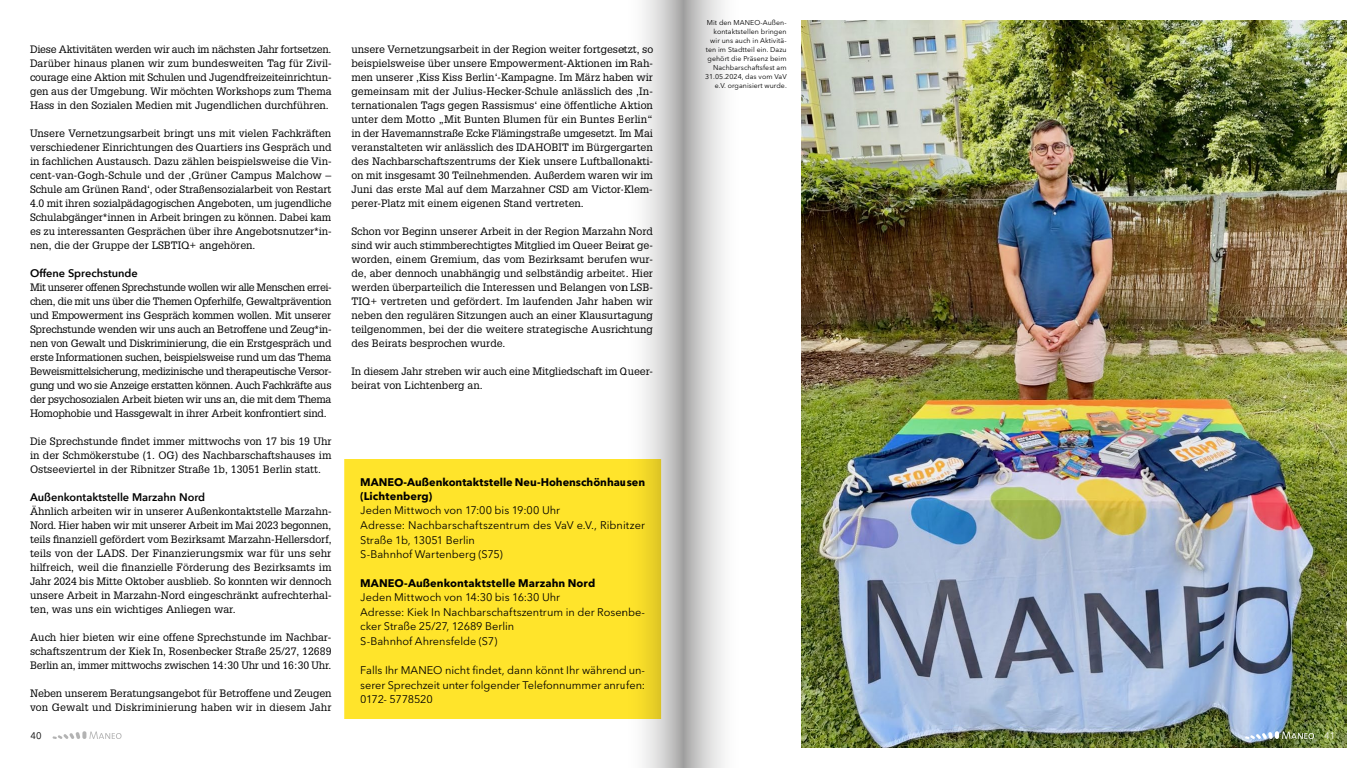
<style>
.page{position:relative;width:1366px;height:768px;background:#fff}
.page>*{position:absolute;margin:0;border:0;box-sizing:border-box;transform-origin:0 0}
.t1{font:11px/14.5px "Avenir Next LT Pro";color:#000}
.t2{font:700 11px/14.5px "Avenir Next LT Pro";letter-spacing:.005em;color:#000}
.t3{font:600 11px "Avenir Next";color:#000}
.t4{font:10.5px/14px "Glypha LT Std";color:#000;text-align:justify}
.t5{font:9.5px "Avenir Next LT Pro";color:#000}
.t6{font:9.5px "Avenir Next LT Pro";color:#fff}
.t7{font:7px/9px "Avenir Next LT Pro";letter-spacing:.01em;color:#000;text-align:right}
</style>
<div class="page">
<div style="left:352px;top:467px;width:301px;height:244px;background:#ffe42b"></div>
<div style="left:344px;top:459px;width:317px;height:260px;border:16px solid #ffe42b"></div>
<img style="left:801px;top:21px;width:545px;height:726px">
<svg style="left:53px;top:731px;width:69px;height:8px"></svg>
<svg style="left:1245px;top:731px;width:69px;height:8px"></svg>
<svg style="left:683px;top:0;width:41px;height:768px;background:#d0d0d0"></svg>
<svg style="left:623px;top:0;width:60px;height:768px"></svg>
<p class="t4" style="left:30px;top:42px;width:303px">Diese Aktivitäten werden wir auch im nächsten Jahr fortsetzen.<br>Darüber hinaus planen wir zum bundesweiten Tag für Zivil&shy;courage eine Aktion mit Schulen und Jugendfreizeiteinrichtun&shy;gen aus der Umgebung. Wir möchten Workshops zum Thema Hass in den Sozialen Medien mit Jugendlichen durchführen.</p>
<p class="t4" style="left:30px;top:126px;width:303px">Unsere Vernetzungsarbeit bringt uns mit vielen Fachkräften verschiedener Einrichtungen des Quartiers ins Gespräch und in fachlichen Austausch. Dazu zählen beispielsweise die Vin&shy;cent-van-Gogh-Schule und der ‚Grüner Campus Malchow – Schule am Grünen Rand‘, oder Straßensozialarbeit von Restart 4.0 mit ihren sozialpädagogischen Angeboten, um jugendliche Schulabgänger*innen in Arbeit bringen zu können. Dabei kam es zu interessanten Gesprächen über ihre Angebotsnutzer*in&shy;nen, die der Gruppe der LSBTIQ+ angehören.</p>
<p class="t3" style="left:30px;top:264px;width:109px">Offene Sprechstunde</p>
<p class="t4" style="left:30px;top:280px;width:303px">Mit unserer offenen Sprechstunde wollen wir alle Menschen errei&shy;chen, die mit uns über die Themen Opferhilfe, Gewaltprävention und Empowerment ins Gespräch kommen wollen. Mit unserer Sprechstunde wenden wir uns auch an Betroffene und Zeug*in&shy;nen von Gewalt und Diskriminierung, die ein Erstgespräch und erste Informationen suchen, beispielsweise rund um das Thema Beweismittelsicherung, medizinische und therapeutische Versor&shy;gung und wo sie Anzeige erstatten können. Auch Fachkräfte aus der psychosozialen Arbeit bieten wir uns an, die mit dem Thema Homophobie und Hassgewalt in ihrer Arbeit konfrontiert sind.</p>
<p class="t4" style="left:30px;top:434px;width:303px">Die Sprechstunde findet immer mittwochs von 17 bis 19 Uhr in der Schmökerstube (1. OG) des Nachbarschaftshauses im Ostseeviertel in der Ribnitzer Straße 1b, 13051 Berlin statt.</p>
<p class="t3" style="left:30px;top:488px;width:177px">Außenkontaktstelle Marzahn Nord</p>
<p class="t4" style="left:30px;top:504px;width:303px">Ähnlich arbeiten wir in unserer Außenkontaktstelle Marzahn-Nord. Hier haben wir mit unserer Arbeit im Mai 2023 begonnen, teils finanziell gefördert vom Bezirksamt Marzahn-Hellersdorf, teils von der LADS. Der Finanzierungsmix war für uns sehr hilfreich, weil die finanzielle Förderung des Bezirksamts im Jahr 2024 bis Mitte Oktober ausblieb. So konnten wir dennoch unsere Arbeit in Marzahn-Nord eingeschränkt aufrechterhal&shy;ten, was uns ein wichtiges Anliegen war.</p>
<p class="t4" style="left:30px;top:630px;width:303px">Auch hier bieten wir eine offene Sprechstunde im Nachbar&shy;schaftszentrum der Kiek In, Rosenbecker Straße 25/27, 12689<br>Berlin an, immer mittwochs zwischen 14:30 Uhr und 16:30 Uhr.</p>
<p class="t4" style="left:30px;top:686px;width:303px">Neben unserem Beratungsangebot für Betroffene und Zeugen von Gewalt und Diskriminierung haben wir in diesem Jahr</p>
<p class="t4" style="left:352px;top:42px;width:303px">unsere Vernetzungsarbeit in der Region weiter fortgesetzt, so beispielsweise über unsere Empowerment-Aktionen im Rah&shy;men unserer ‚Kiss Kiss Berlin‘-Kampagne. Im März haben wir gemeinsam mit der Julius-Hecker-Schule anlässlich des ‚In&shy;ternationalen Tags gegen Rassismus‘ eine öffentliche Aktion unter dem Motto „Mit Bunten Blumen für ein Buntes Berlin“ in der Havemannstraße Ecke Flämingstraße umgesetzt. Im Mai veranstalteten wir anlässlich des IDAHOBIT im Bürgergarten des Nachbarschaftszentrums der Kiek unsere Luftballonakti&shy;on mit insgesamt 30 Teilnehmenden. Außerdem waren wir im Juni das erste Mal auf dem Marzahner CSD am Victor-Klem&shy;perer-Platz mit einem eigenen Stand vertreten.</p>
<p class="t4" style="left:352px;top:224px;width:303px">Schon vor Beginn unserer Arbeit in der Region Marzahn Nord sind wir auch stimmberechtigtes Mitglied im Queer Beirat ge&shy;worden, einem Gremium, das vom Bezirksamt berufen wur&shy;de, aber dennoch unabhängig und selbständig arbeitet. Hier werden überparteilich die Interessen und Belangen von LSB-TIQ+ vertreten und gefördert. Im laufenden Jahr haben wir neben den regulären Sitzungen auch an einer Klausurtagung teilgenommen, bei der die weitere strategische Ausrichtung des Beirats besprochen wurde.</p>
<p class="t4" style="left:352px;top:364px;width:303px">In diesem Jahr streben wir auch eine Mitgliedschaft im Queer&shy;beirat von Lichtenberg an.</p>
<p class="t2" style="left:360px;top:474px;width:286px">MANEO-Außenkontaktstelle Neu-Hohenschönhausen (Lichtenberg)</p>
<p class="t1" style="left:360px;top:503px;width:286px">Jeden Mittwoch von 17:00 bis 19:00 Uhr<br>Adresse: Nachbarschaftszentrum des VaV e.V., Ribnitzer Straße 1b, 13051 Berlin<br>S-Bahnhof Wartenberg (S75)</p>
<p class="t2" style="left:360px;top:576px;width:237px">MANEO-Außenkontaktstelle Marzahn Nord</p>
<p class="t1" style="left:360px;top:590px;width:286px">Jeden Mittwoch von 14:30 bis 16:30 Uhr<br>Adresse: Kiek In Nachbarschaftszentrum in der Rosenbe&shy;cker Straße 25/27, 12689 Berlin<br>S-Bahnhof Ahrensfelde (S7)</p>
<p class="t1" style="left:360px;top:663px;width:286px;text-align:justify">Falls Ihr MANEO nicht findet, dann könnt Ihr während un&shy;serer Sprechzeit unter folgender Telefonnummer anrufen:<br>0172- 5778520</p>
<p class="t7" style="left:705px;top:18px;width:83px">Mit den MANEO-Außen&shy;kontaktstellen bringen wir uns auch in Aktivitä&shy;ten im Stadtteil ein. Dazu gehört die Präsenz beim<br>Nachbarschaftsfest am<br>31.05.2024, das vom VaV e.V. organisiert wurde.</p>
<p class="t5" style="left:31px;top:730px;width:13px">40</p>
<p class="t6" style="left:1324px;top:730px;width:13px">41</p>
</div>
